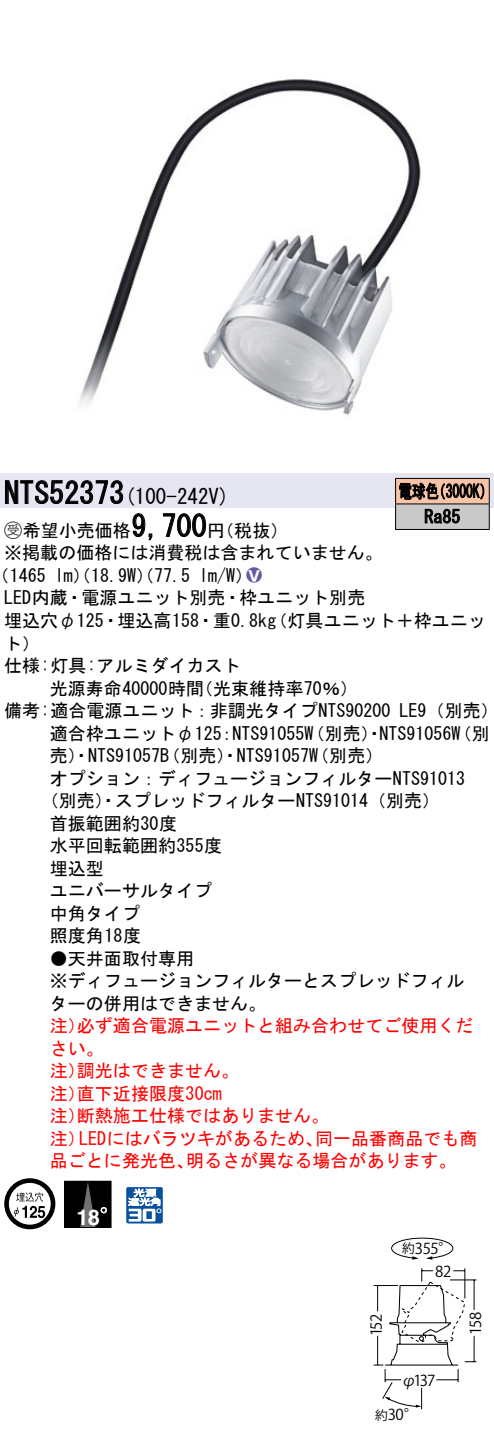
<style>
.page{position:relative;width:494px;height:1444px;background:#fff}
.page>*{position:absolute;margin:0;border:0;box-sizing:border-box;transform-origin:0 0}
.t1{font:30px "MS Gothic";color:#000}
.t2{font:700 21.6px "Helvetica LT Std";color:#fff}
.t3{font:21px "MS Gothic";color:#000}
.t4{font:18px/22.5px "MS Gothic";color:#000}
.t5{font:18px/22.5px "MS Gothic";color:#f00}
.t6{font:18px/25.5px "MS Gothic";color:#000;scale:.75 1}
.t7{font:18px "Ford Classification 1";color:#635aa0}
.t8{font:15px "ATC 436875472 d 44494 e 2 d 522 d 592 d 313330 90 pv RKSJ H";letter-spacing:-.04em;color:#000}
.t9{font:12.6px "ATC 436875472 d 44494 e 2 d 522 d 592 d 313330 90 pv RKSJ H";color:#000}
.s1{font-family:"Ford Classification 1"}
.s2{color:#fff}
</style>
<div class="page">
<img style="left:79px;top:79px;width:342px;height:336px">
<div style="left:0;top:473px;width:493px;height:35px;background:#e6e5f2"></div>
<svg style="left:5px;top:480px;width:118px;height:24px"></svg>
<svg style="left:132px;top:513px;width:21px;height:27px"></svg>
<svg style="left:163px;top:513px;width:43px;height:24px"></svg>
<svg style="left:4px;top:1178px;width:51px;height:51px"></svg>
<div style="left:65px;top:1181px;width:46px;height:46px;background:#000"></div>
<svg style="left:80px;top:1182px;width:15px;height:43px"></svg>
<div style="left:64px;top:1180px;width:47px;height:47px;border:1px solid #000"></div>
<svg style="left:101px;top:1207px;width:6px;height:6px"></svg>
<svg style="left:126px;top:1187px;width:37px;height:36px"></svg>
<hr style="left:395px;top:478px;width:94px;height:1px;background:#000">
<hr style="left:395px;top:529px;width:94px;height:1px;background:#000">
<svg style="left:395px;top:479px;width:94px;height:50px"></svg>
<svg style="left:373px;top:1237px;width:104px;height:173px"></svg>
<h1 class="t1" style="left:4px;top:478px;width:122px">NTS52373</h1>
<p class="t6" style="left:424px;top:478px;width:49px;text-indent:-26px">電球色<br>Ra85</p>
<p class="t6" style="left:432px;top:478px;width:82px">（3000 (K</p>
<p class="t3" style="left:124px;top:485px;width:106px">(100-242 (V</p>
<h1 class="t1" style="left:131px;top:511px;width:76px">9,700</h1>
<p class="t4" style="left:4px;top:519px;width:380px"><span class="s1">B</span>希望小売価格<br>※掲載の価格には消費税は含まれていません。</p>
<p class="t7" style="left:246px;top:566px;width:17px">2<span class="s2">8</span></p>
<p class="t4" style="left:207px;top:519px;width:82px">（円税抜(</p>
<p class="t4" style="left:199px;top:564px;width:55px">l m (W/</p>
<p class="t4" style="left:-8px;top:564px;width:56px">（1465</p>
<p class="t4" style="left:4px;top:586px;width:362px">LED内蔵・電源ユニット別売・枠ユニット別売</p>
<p class="t4" style="left:269px;top:609px;width:217px">（灯具ユニット＋枠ユニッ</p>
<p class="t4" style="left:55px;top:564px;width:137px">lm）（18.9 ）（W 77.5</p>
<p class="t4" style="left:4px;top:609px;width:273px">埋込穴φ125・埋込高158・重0.8kg</p>
<p class="t4" style="left:4px;top:631px;width:37px">ト(</p>
<p class="t4" style="left:4px;top:654px;width:238px">仕様:灯具:アルミダイカスト</p>
<p class="t4" style="left:195px;top:676px;width:164px">（光束維持率70％(</p>
<p class="t4" style="left:50px;top:676px;width:156px">光源寿命40000時間</p>
<p class="t4" style="left:379px;top:699px;width:112px;text-indent:-374px">備考:適合電源ユニット：非調光タイプNTS90200<br>NTS91056（W 別</p>
<p class="t4" style="left:399px;top:699px;width:100px">LE （9 別売(</p>
<p class="t4" style="left:50px;top:721px;width:187px">適合枠ユニットφ125：</p>
<p class="t4" style="left:50px;top:744px;width:334px">売）・NTS91057（B 別売）・NTS91057（W 別売(</p>
<p class="t4" style="left:50px;top:766px;width:416px">オプション：ディフュージョンフィルターNTS91013</p>
<p class="t4" style="left:41px;top:789px;width:400px">（別売）・スプレッドフィルターNTS91014（別売(</p>
<p class="t4" style="left:50px;top:811px;width:129px">首振範囲約30度</p>
<p class="t4" style="left:50px;top:834px;width:174px">水平回転範囲約355度</p>
<p class="t4" style="left:50px;top:856px;width:55px">埋込型</p>
<p class="t4" style="left:50px;top:879px;width:163px">ユニバーサルタイプ</p>
<p class="t4" style="left:50px;top:901px;width:91px">中角タイプ</p>
<p class="t4" style="left:50px;top:924px;width:93px">照度角18度</p>
<p class="t4" style="left:50px;top:946px;width:415px">●天井面取付専用<br>※ディフュージョンフィルターとスプレッドフィルターの併用はできません。</p>
<p class="t5" style="left:77px;top:1014px;width:397px">必ず適合電源ユニットと組み合わせてご使用くだ</p>
<p class="t4" style="left:232px;top:721px;width:152px">NTS91055（W 別売）・</p>
<p class="t5" style="left:50px;top:1014px;width:37px">注）</p>
<p class="t5" style="left:50px;top:1036px;width:55px">さい。</p>
<p class="t5" style="left:77px;top:1059px;width:163px">調光はできません。</p>
<p class="t5" style="left:77px;top:1059px;width:146px;text-indent:-27px">注）<br>直下近接限度30cm</p>
<p class="t5" style="left:77px;top:1081px;width:253px;text-indent:-27px">注）<br>断熱施工仕様ではありません。</p>
<p class="t5" style="left:50px;top:1104px;width:37px">注）</p>
<p class="t5" style="left:79px;top:1126px;width:245px">LEDにはバラツキがあるため、</p>
<p class="t5" style="left:315px;top:1126px;width:163px">同一品番商品でも商</p>
<p class="t5" style="left:50px;top:1126px;width:37px">注）</p>
<p class="t5" style="left:50px;top:1149px;width:145px">品ごとに発光色、</p>
<p class="t5" style="left:186px;top:1149px;width:272px">明るさが異なる場合があります。</p>
<p class="t2" style="left:76px;top:1203px;width:25px">18</p>
<p class="t8" style="left:414px;top:1240px;width:40px">355°</p>
<p class="t9" style="left:402px;top:1241px;width:14px">約</p>
<p class="t8" style="left:367px;top:1335px;width:24px;rotate:-90deg">152</p>
<p class="t8" style="left:435px;top:1262px;width:18px">82</p>
<p class="t8" style="left:413px;top:1371px;width:23px">137</p>
<p class="t8" style="left:401px;top:1371px;width:16px">φ</p>
<p class="t8" style="left:387px;top:1406px;width:32px">30°</p>
<p class="t9" style="left:375px;top:1407px;width:14px">約</p>
<p class="t8" style="left:467px;top:1335px;width:25px;rotate:-90deg">158</p>
</div>
